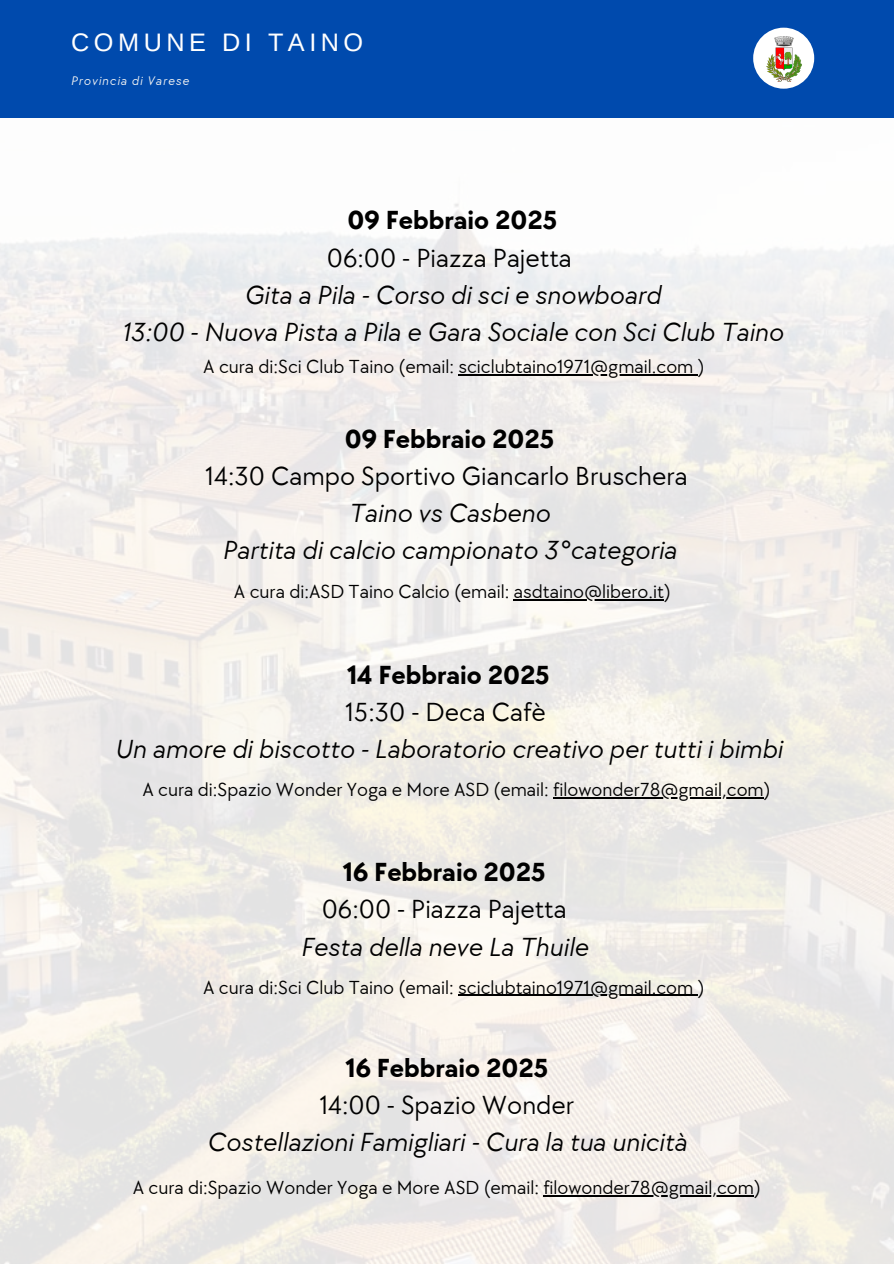
<style>
.page{position:relative;width:894px;height:1264px;background:#fff}
.page>*{position:absolute;margin:0;border:0;box-sizing:border-box;transform-origin:0 0}
.t1{font:italic 27px/37.2px "TT Chocolates";color:#000;text-align:center}
.t2{font:25.35px "Arimo";letter-spacing:.18em;color:#fff}
.t3{font:19.5px "TT Chocolates";color:#000}
.t4{font:italic 12.9px "TT Chocolates";letter-spacing:.075em;color:#f6f5f4}
.s1{font-weight:700;font-style:normal}
.s2{font-style:normal}
</style>
<div class="page">
<img style="left:0;top:0;width:893px;height:1263px">
<div style="left:0;top:0;width:892px;height:117px;background:#004aad"></div>
<div style="left:753px;top:28px;width:61px;height:61px;background:#fff;border-radius:50%"></div>
<img style="left:766px;top:37px;width:35px;height:45px">
<hr style="left:458px;top:374px;width:239px;height:1px;background:#000">
<hr style="left:513px;top:599px;width:151px;height:1px;background:#000">
<hr style="left:553px;top:797px;width:210px;height:1px;background:#000">
<hr style="left:458px;top:994px;width:239px;height:1px;background:#000">
<hr style="left:543px;top:1194px;width:210px;height:2px;background:#000">
<p class="t2" style="left:71px;top:28px;width:293px">COMUNE DI TAINO</p>
<p class="t4" style="left:71px;top:74px;width:119px">Provincia di Varese</p>
<h1 class="t1" style="left:121px;top:203px;width:663px"><span class="s1">09 Febbraio 2025<br></span><span class="s2">06:00 - Piazza Pajetta<br></span>Gita a Pila - Corso di sci e snowboard<br>13:00 - Nuova Pista a Pila e Gara Sociale con Sci Club Taino</h1>
<p class="t3" style="left:203px;top:355px;width:503px">A cura di:Sci Club Taino (email: sciclubtaino1971@gmail.com )</p>
<h2 class="t1" style="left:205px;top:421px;width:484px"><span class="s1">09 Febbraio 2025<br></span><span class="s2">14:30 Campo Sportivo Giancarlo Bruschera<br></span>Taino vs Casbeno<br>Partita di calcio campionato 3°categoria</h2>
<h3 class="t3" style="left:234px;top:580px;width:438px">A cura di:ASD Taino Calcio (email: asdtaino@libero.it)</h3>
<h3 class="t1" style="left:114px;top:656px;width:669px"><span class="s1">14 Febbraio 2025<br></span><span class="s2">15:30 - Deca Cafè<br></span>Un amore di biscotto - Laboratorio creativo per tutti i bimbi</h3>
<h2 class="t3" style="left:142px;top:778px;width:629px">A cura di:Spazio Wonder Yoga e More ASD (email: filowonder78@gmail,com)</h2>
<h2 class="t1" style="left:300px;top:854px;width:289px"><span class="s1">16 Febbraio 2025<br></span><span class="s2">06:00 - Piazza Pajetta<br></span>Festa della neve La Thuile</h2>
<h3 class="t3" style="left:203px;top:976px;width:503px">A cura di:Sci Club Taino (email: sciclubtaino1971@gmail.com )</h3>
<h3 class="t1" style="left:207px;top:1050px;width:481px"><span class="s1">16 Febbraio 2025<br></span><span class="s2">14:00 - Spazio Wonder<br></span>Costellazioni Famigliari - Cura la tua unicità</h3>
<p class="t3" style="left:133px;top:1176px;width:629px">A cura di:Spazio Wonder Yoga e More ASD (email: filowonder78@gmail,com)</p>
</div>
